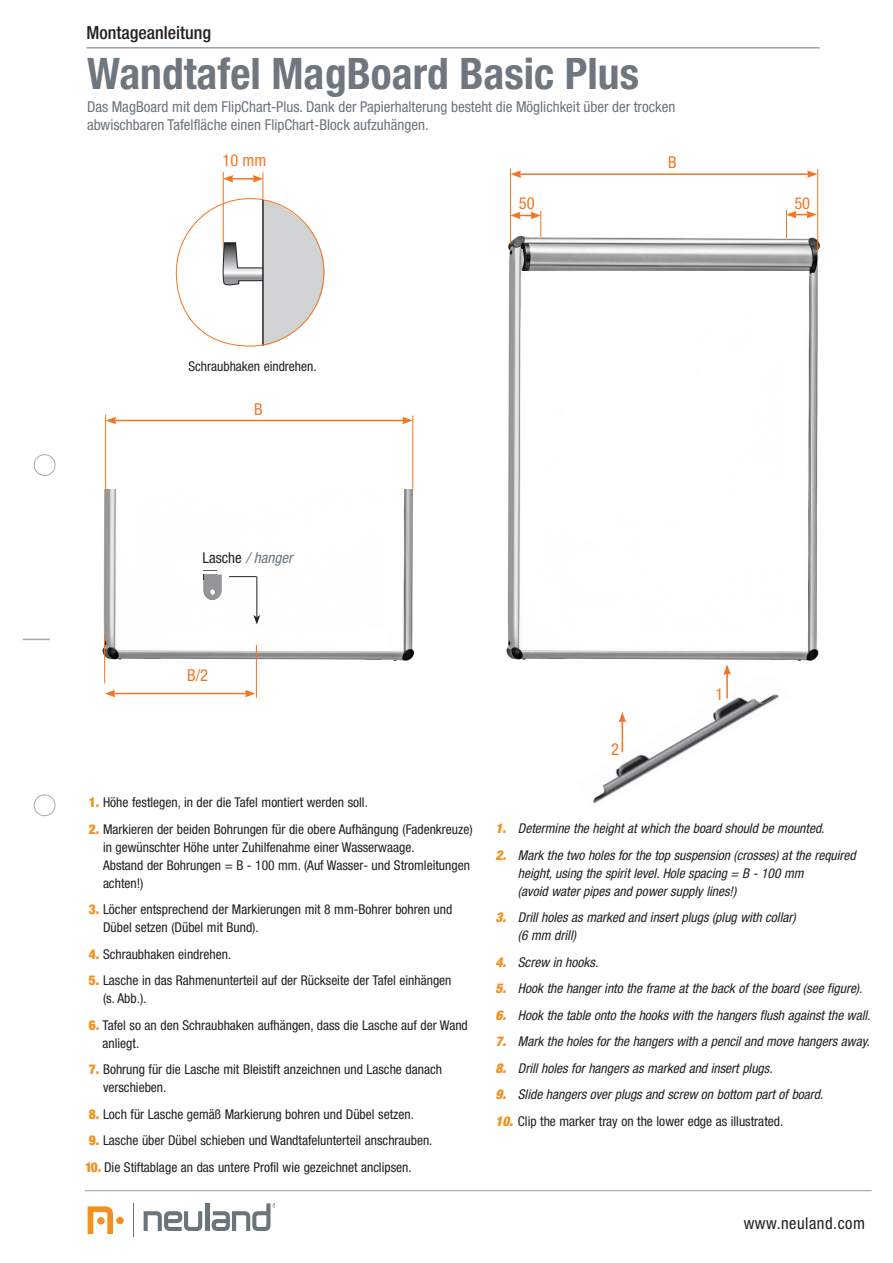
<style>
.page{position:relative;width:893px;height:1263px;background:#fff}
.page>*{position:absolute;margin:0;border:0;box-sizing:border-box;transform-origin:0 0}
.t1{font:700 condensed 43.5px "Helvetica Neue";color:#6e7780}
.t2{font:500 condensed 18px "Helvetica Neue";color:#231f20}
.t3{font:condensed 16.5px "Helvetica Neue";color:#f47521}
.t4{font:condensed 16.5px "Helvetica Neue";letter-spacing:.03em;color:#231f20}
.t5{font:condensed 15px/18px "Helvetica Neue";color:#6a747b}
.t6{font:italic condensed 15px "Helvetica Neue";color:#6a747b}
.t7{font:condensed 13.5px/18px "Helvetica Neue";color:#231f20}
.t8{font:italic condensed 13.5px/18px "Helvetica Neue";color:#231f20}
.s1{font-style:normal;color:#231f20}
.s2{font-weight:900;color:#f4901d}
.s3{font-weight:900;font-style:italic;color:#f4901d}
</style>
<div class="page">
<div style="left:34px;top:454px;width:21px;height:22px;border:1px solid #a8a9ad;border-radius:50%"></div>
<div style="left:34px;top:795px;width:21px;height:21px;border:1px solid #a8a9ad;border-radius:50%"></div>
<svg style="left:23px;top:639px;width:27px;height:1px"></svg>
<hr style="left:85px;top:1190px;width:787px;height:1px;background:#8f99a1">
<hr style="left:87px;top:48px;width:733px;height:1px;background:#6a747b">
<img style="left:506px;top:229px;width:314px;height:432px">
<img style="left:102px;top:490px;width:313px;height:187px">
<hr style="left:510px;top:169px;width:1px;height:74px;background:#f47521">
<hr style="left:519px;top:173px;width:290px;height:2px;background:#f47521">
<svg style="left:511px;top:170px;width:10px;height:8px"></svg>
<svg style="left:807px;top:170px;width:10px;height:8px"></svg>
<svg style="left:511px;top:211px;width:30px;height:26px"></svg>
<svg style="left:786px;top:210px;width:31px;height:28px"></svg>
<hr style="left:817px;top:169px;width:1px;height:83px;background:#f47521">
<svg style="left:204px;top:571px;width:18px;height:29px"></svg>
<svg style="left:229px;top:576px;width:28px;height:1px"></svg>
<hr style="left:256px;top:645px;width:1px;height:53px;background:#f47521">
<hr style="left:256px;top:577px;width:1px;height:40px;background:#231f20">
<svg style="left:253px;top:615px;width:7px;height:9px"></svg>
<hr style="left:113px;top:693px;width:134px;height:1px;background:#f47521">
<svg style="left:105px;top:690px;width:10px;height:7px"></svg>
<svg style="left:245px;top:690px;width:10px;height:7px"></svg>
<hr style="left:104px;top:634px;width:1px;height:49px;background:#f47521">
<svg style="left:88px;top:1206px;width:25px;height:28px"></svg>
<div style="left:97px;top:1217px;width:8px;height:7px;background:#f4901d;border-radius:50%"></div>
<div style="left:116px;top:1217px;width:8px;height:7px;background:#f4901d;border-radius:50%"></div>
<hr style="left:133px;top:1203px;width:1px;height:34px;background:#6a747b">
<svg style="left:144px;top:1211px;width:58px;height:20px"></svg>
<hr style="left:205px;top:1203px;width:4px;height:28px;background:#6a747b">
<svg style="left:212px;top:1203px;width:63px;height:28px"></svg>
<svg style="left:222px;top:172px;width:103px;height:174px"></svg>
<svg style="left:572px;top:658px;width:223px;height:146px"></svg>
<hr style="left:105px;top:415px;width:1px;height:75px;background:#f47521">
<hr style="left:114px;top:420px;width:290px;height:1px;background:#f47521">
<svg style="left:106px;top:417px;width:10px;height:7px"></svg>
<svg style="left:402px;top:417px;width:10px;height:7px"></svg>
<hr style="left:412px;top:415px;width:1px;height:75px;background:#f47521">
<h2 class="t2" style="left:87px;top:22px;width:126px">Montageanleitung</h2>
<h1 class="t1" style="left:87px;top:47px;width:553px">Wandtafel MagBoard Basic Plus</h1>
<p class="t5" style="left:87px;top:97px;width:590px">Das MagBoard mit dem FlipChart-Plus. Dank der Papierhalterung besteht die Möglichkeit über der trocken abwischbaren Tafelfläche einen FlipChart-Block aufzuhängen.</p>
<p class="t3" style="left:222px;top:151px;width:46px">10 mm</p>
<p class="t3" style="left:668px;top:153px;width:10px">B</p>
<p class="t3" style="left:519px;top:194px;width:17px">50</p>
<p class="t3" style="left:794px;top:194px;width:17px">50</p>
<p class="t7" style="left:188px;top:357px;width:130px">Schraubhaken eindrehen.</p>
<p class="t3" style="left:254px;top:399px;width:10px">B</p>
<p class="t6" style="left:202px;top:549px;width:92px"><span class="s1">Lasche</span> / hanger</p>
<p class="t3" style="left:187px;top:665px;width:23px">B/2</p>
<p class="t7" style="left:89px;top:793px;width:280px"><span class="s2">1.</span> Höhe festlegen, in der die Tafel montiert werden soll.</p>
<p class="t7" style="left:103px;top:820px;width:371px;text-indent:-14px"><span class="s2">2.</span> Markieren der beiden Bohrungen für die obere Aufhängung (Fadenkreuze) in gewünschter Höhe unter Zuhilfenahme einer Wasserwaage.<br>Abstand der Bohrungen = B - 100 mm. (Auf Wasser- und Stromleitungen achten!)</p>
<p class="t7" style="left:103px;top:900px;width:351px;text-indent:-14px"><span class="s2">3.</span> Löcher entsprechend der Markierungen mit 8 mm-Bohrer bohren und<br>Dübel setzen (Dübel mit Bund).</p>
<p class="t7" style="left:89px;top:945px;width:144px"><span class="s2">4.</span> Schraubhaken eindrehen.</p>
<p class="t7" style="left:103px;top:971px;width:350px;text-indent:-14px"><span class="s2">5.</span> Lasche in das Rahmenunterteil auf der Rückseite der Tafel einhängen (s. Abb.).</p>
<p class="t7" style="left:102px;top:1016px;width:367px;text-indent:-14px"><span class="s2">6.</span> Tafel so an den Schraubhaken aufhängen, dass die Lasche auf der Wand anliegt.</p>
<p class="t7" style="left:103px;top:1060px;width:340px;text-indent:-14px"><span class="s2">7.</span> Bohrung für die Lasche mit Bleistift anzeichnen und Lasche danach verschieben.</p>
<p class="t7" style="left:89px;top:1105px;width:326px"><span class="s2">8.</span> Loch für Lasche gemäß Markierung bohren und Dübel setzen.</p>
<p class="t7" style="left:89px;top:1131px;width:345px"><span class="s2">9.</span> Lasche über Dübel schieben und Wandtafelunterteil anschrauben.</p>
<p class="t7" style="left:85px;top:1158px;width:328px"><span class="s2">10.</span> Die Stiftablage an das untere Profil wie gezeichnet anclipsen.</p>
<p class="t3" style="left:611px;top:739px;width:9px">2</p>
<p class="t3" style="left:716px;top:685px;width:9px">1</p>
<p class="t8" style="left:495px;top:819px;width:331px"><span class="s2">1.</span> Determine the height at which the board should be mounted.</p>
<p class="t8" style="left:518px;top:846px;width:339px;text-indent:-23px"><span class="s2">2.</span> Mark the two holes for the top suspension (crosses) at the required height, using the spirit level. Hole spacing = B - 100 mm<br>(avoid water pipes and power supply lines!)</p>
<p class="t8" style="left:518px;top:908px;width:279px;text-indent:-23px"><span class="s2">3.</span> Drill holes as marked and insert plugs (plug with collar) (6 mm drill)</p>
<p class="t8" style="left:495px;top:953px;width:104px"><span class="s2">4.</span> Screw in hooks.</p>
<p class="t8" style="left:495px;top:979px;width:369px"><span class="s2">5.</span> Hook the hanger into the frame at the back of the board (see figure).</p>
<p class="t8" style="left:495px;top:1006px;width:377px"><span class="s2">6.</span> Hook the table onto the hooks with the hangers flush against the wall.</p>
<p class="t8" style="left:495px;top:1032px;width:376px"><span class="s2">7.</span> Mark the holes for the hangers with a pencil and move hangers away.</p>
<p class="t8" style="left:495px;top:1059px;width:279px"><span class="s2">8.</span> Drill holes for hangers as marked and insert plugs.</p>
<p class="t8" style="left:495px;top:1085px;width:329px"><span class="s2">9.</span> Slide hangers over plugs and screw on bottom part of board.</p>
<p class="t7" style="left:495px;top:1112px;width:289px"><span class="s3">10.</span> Clip the marker tray on the lower edge as illustrated.</p>
<p class="t4" style="left:744px;top:1214px;width:123px">www.neuland.com</p>
</div>
